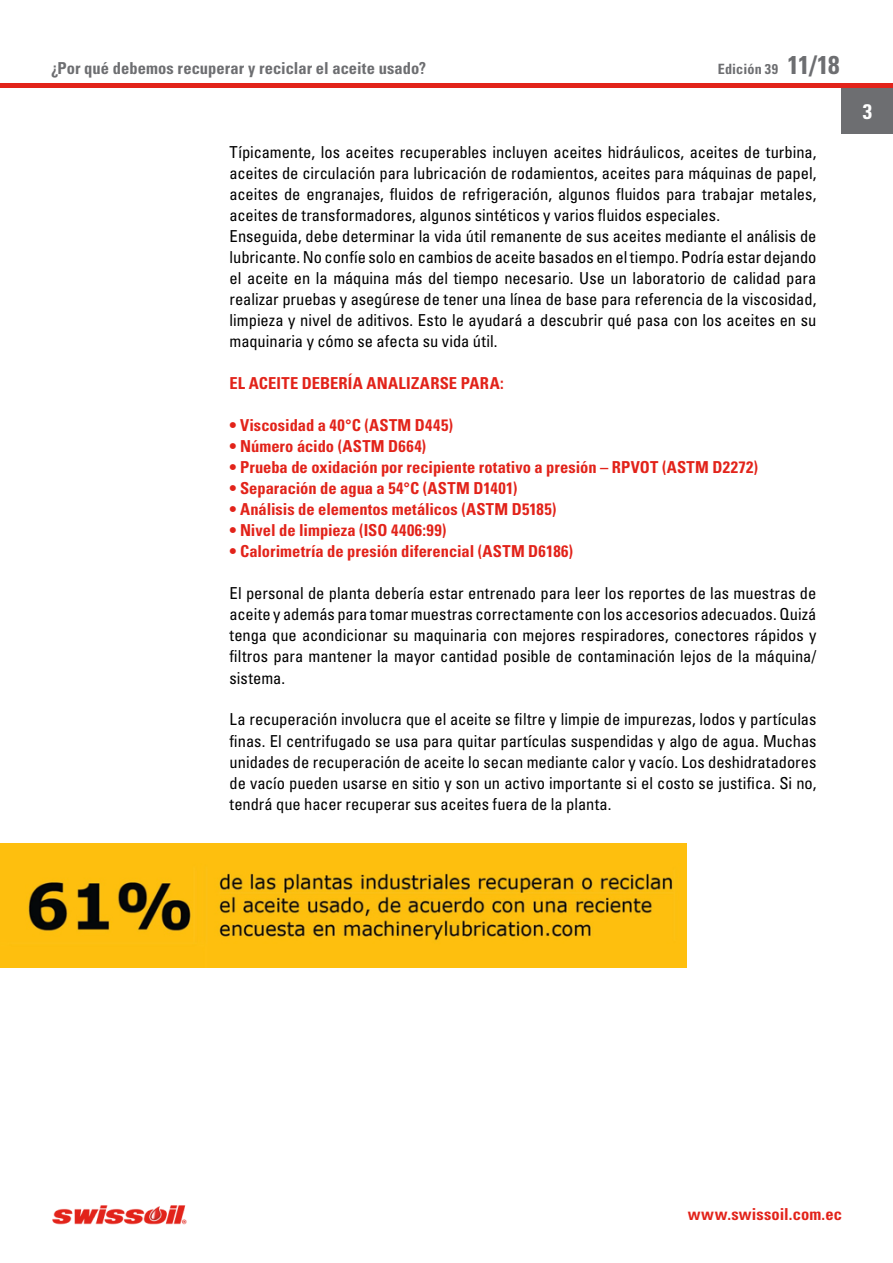
<style>
.page{position:relative;width:893px;height:1263px;background:#fff}
.page>*{position:absolute;margin:0;border:0;box-sizing:border-box;transform-origin:0 0}
.t1{font:700 condensed 21px "Univers";color:#fff}
.t2{font:condensed 16.5px/21px "Univers";letter-spacing:-.005em;color:#000;text-align:justify}
.t3{font:700 condensed 16.5px "Univers";letter-spacing:.005em;color:#e2231a}
.t4{font:700 condensed 16.5px "Univers";letter-spacing:.005em;color:#6d6e71}
.t5{font:700 condensed 14.1px "Univers";letter-spacing:.005em;color:#6d6e71}
.s1{font-size:25.8px}
</style>
<div class="page">
<div style="left:842px;top:87px;width:51px;height:47px;background:#6d6e71"></div>
<hr style="left:0;top:83px;width:893px;height:4px;background:#e2231a">
<img style="left:52px;top:1205px;width:135px;height:20px">
<img style="left:0;top:843px;width:687px;height:124px">
<p class="t4" style="left:51px;top:58px;width:377px">¿Por qué debemos recuperar y reciclar el aceite usado?</p>
<p class="t5" style="left:718px;top:61px;width:123px">Edición 39 <span class="s1">11/18</span></p>
<p class="t2" style="left:230px;top:142px;width:588px;text-align:left">Típicamente, los aceites recuperables incluyen aceites hidráulicos, aceites de turbina, aceites de circulación para lubricación de rodamientos, aceites para máquinas de papel, aceites de engranajes, fluidos de refrigeración, algunos fluidos para trabajar metales, aceites de transformadores, algunos sintéticos y varios fluidos especiales.<br>Enseguida, debe determinar la vida útil remanente de sus aceites mediante el análisis de lubricante. No confíe solo en cambios de aceite basados en el tiempo. Podría estar dejando el aceite en la máquina más del tiempo necesario. Use un laboratorio de calidad para realizar pruebas y asegúrese de tener una línea de base para referencia de la viscosidad, limpieza y nivel de aditivos. Esto le ayudará a descubrir qué pasa con los aceites en su maquinaria y cómo se afecta su vida útil.</p>
<p class="t3" style="left:230px;top:373px;width:276px">EL ACEITE DEBERÍA ANALIZARSE PARA:</p>
<p class="t3" style="left:230px;top:415px;width:225px">• Viscosidad a 40°C (ASTM D445)</p>
<p class="t3" style="left:230px;top:436px;width:198px">• Número ácido (ASTM D664)</p>
<p class="t3" style="left:230px;top:457px;width:530px">• Prueba de oxidación por recipiente rotativo a presión – RPVOT (ASTM D2272)</p>
<p class="t3" style="left:230px;top:478px;width:289px">• Separación de agua a 54°C (ASTM D1401)</p>
<p class="t3" style="left:230px;top:499px;width:328px">• Análisis de elementos metálicos (ASTM D5185)</p>
<p class="t3" style="left:230px;top:520px;width:218px">• Nivel de limpieza (ISO 4406:99)</p>
<p class="t3" style="left:230px;top:541px;width:345px">• Calorimetría de presión diferencial (ASTM D6186)</p>
<p class="t2" style="left:230px;top:583px;width:588px">El personal de planta debería estar entrenado para leer los reportes de las muestras de aceite y además para tomar muestras correctamente con los accesorios adecuados. Quizá tenga que acondicionar su maquinaria con mejores respiradores, conectores rápidos y filtros para mantener la mayor cantidad posible de contaminación lejos de la máquina/ sistema.</p>
<p class="t2" style="left:230px;top:709px;width:588px">La recuperación involucra que el aceite se filtre y limpie de impurezas, lodos y partículas finas. El centrifugado se usa para quitar partículas suspendidas y algo de agua. Muchas unidades de recuperación de aceite lo secan mediante calor y vacío. Los deshidratadores de vacío pueden usarse en sitio y son un activo importante si el costo se justifica. Si no, tendrá que hacer recuperar sus aceites fuera de la planta.</p>
<p class="t1" style="left:863px;top:99px;width:11px">3</p>
<p class="t3" style="left:688px;top:1204px;width:156px">www.swissoil.com.ec</p>
</div>
